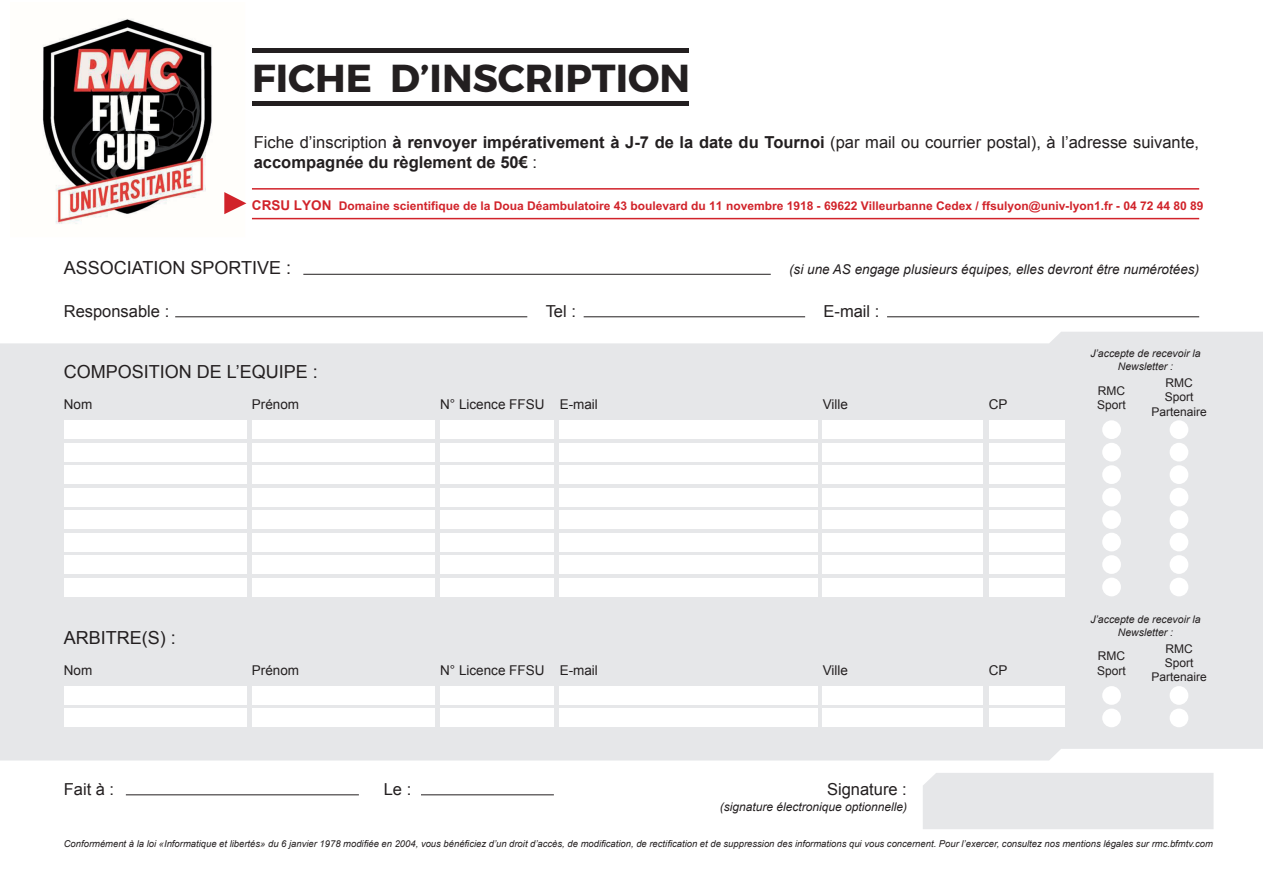
<style>
.page{position:relative;width:1263px;height:893px;background:#fff}
.page>*{position:absolute;margin:0;border:0;box-sizing:border-box;transform-origin:0 0}
.t1{font:700 39px "Montserrat";color:#231f20}
.t2{font:18px "Arial";color:#231f20}
.t3{font:700 16.5px/19.8px "Arial";color:#231f20}
.t4{font:16.5px "Arial";color:#231f20}
.t5{font:13.5px "Arial";color:#231f20}
.t6{font:italic 13.5px "Arial";color:#231f20}
.t7{font:700 12px "Arial";color:#d1232a}
.t8{font:12px/14.4px "Arial";color:#231f20}
.t9{font:italic 12px "Arial";color:#231f20}
.t10{font:italic 10.5px/12.6px "Arial";color:#231f20;text-align:center}
.t11{font:italic 9.45px "Arial";color:#231f20}
.s1{font-weight:400}
.s2{font-size:13.5px}
</style>
<div class="page">
<div style="left:0;top:332px;width:1263px;height:428px;background:#e6e7e9"></div>
<hr style="left:303px;top:274px;width:468px;height:1px;background:#231f20">
<hr style="left:175px;top:316px;width:352px;height:1px;background:#231f20">
<hr style="left:584px;top:316px;width:221px;height:1px;background:#231f20">
<hr style="left:887px;top:316px;width:312px;height:1px;background:#231f20">
<img style="left:42px;top:19px;width:183px;height:205px">
<hr style="left:252px;top:48px;width:437px;height:4px;background:#231f20">
<div style="left:252px;top:101px;width:437px;height:5px;background:#231f20"></div>
<svg style="left:224px;top:192px;width:22px;height:22px"></svg>
<hr style="left:252px;top:188px;width:947px;height:2px;background:#d1232a">
<hr style="left:252px;top:218px;width:947px;height:1px;background:#d1232a">
<div style="left:64px;top:420px;width:183px;height:19px;background:#fff"></div>
<div style="left:64px;top:443px;width:183px;height:18px;background:#fff"></div>
<div style="left:64px;top:465px;width:183px;height:19px;background:#fff"></div>
<div style="left:64px;top:488px;width:183px;height:18px;background:#fff"></div>
<div style="left:64px;top:510px;width:183px;height:19px;background:#fff"></div>
<div style="left:64px;top:533px;width:183px;height:18px;background:#fff"></div>
<div style="left:64px;top:555px;width:183px;height:19px;background:#fff"></div>
<div style="left:64px;top:578px;width:183px;height:18px;background:#fff"></div>
<div style="left:252px;top:420px;width:183px;height:19px;background:#fff"></div>
<div style="left:252px;top:443px;width:183px;height:18px;background:#fff"></div>
<div style="left:252px;top:465px;width:183px;height:19px;background:#fff"></div>
<div style="left:252px;top:488px;width:183px;height:18px;background:#fff"></div>
<div style="left:252px;top:510px;width:183px;height:19px;background:#fff"></div>
<div style="left:252px;top:533px;width:183px;height:18px;background:#fff"></div>
<div style="left:252px;top:555px;width:183px;height:19px;background:#fff"></div>
<div style="left:252px;top:578px;width:183px;height:18px;background:#fff"></div>
<div style="left:440px;top:420px;width:114px;height:19px;background:#fff"></div>
<div style="left:440px;top:443px;width:114px;height:18px;background:#fff"></div>
<div style="left:440px;top:465px;width:114px;height:19px;background:#fff"></div>
<div style="left:440px;top:488px;width:114px;height:18px;background:#fff"></div>
<div style="left:440px;top:510px;width:114px;height:19px;background:#fff"></div>
<div style="left:440px;top:533px;width:114px;height:18px;background:#fff"></div>
<div style="left:440px;top:555px;width:114px;height:19px;background:#fff"></div>
<div style="left:440px;top:578px;width:114px;height:18px;background:#fff"></div>
<div style="left:559px;top:420px;width:258px;height:19px;background:#fff"></div>
<div style="left:559px;top:443px;width:258px;height:18px;background:#fff"></div>
<div style="left:559px;top:465px;width:258px;height:19px;background:#fff"></div>
<div style="left:559px;top:488px;width:258px;height:18px;background:#fff"></div>
<div style="left:559px;top:510px;width:258px;height:19px;background:#fff"></div>
<div style="left:559px;top:533px;width:258px;height:18px;background:#fff"></div>
<div style="left:559px;top:555px;width:258px;height:19px;background:#fff"></div>
<div style="left:559px;top:578px;width:258px;height:18px;background:#fff"></div>
<div style="left:823px;top:420px;width:160px;height:19px;background:#fff"></div>
<div style="left:823px;top:443px;width:160px;height:18px;background:#fff"></div>
<div style="left:823px;top:465px;width:160px;height:19px;background:#fff"></div>
<div style="left:823px;top:488px;width:160px;height:18px;background:#fff"></div>
<div style="left:823px;top:510px;width:160px;height:19px;background:#fff"></div>
<div style="left:823px;top:533px;width:160px;height:18px;background:#fff"></div>
<div style="left:823px;top:555px;width:160px;height:19px;background:#fff"></div>
<div style="left:823px;top:578px;width:160px;height:18px;background:#fff"></div>
<div style="left:989px;top:420px;width:75px;height:19px;background:#fff"></div>
<div style="left:989px;top:443px;width:75px;height:18px;background:#fff"></div>
<div style="left:989px;top:465px;width:75px;height:19px;background:#fff"></div>
<div style="left:989px;top:488px;width:75px;height:18px;background:#fff"></div>
<div style="left:989px;top:510px;width:75px;height:19px;background:#fff"></div>
<div style="left:989px;top:533px;width:75px;height:18px;background:#fff"></div>
<div style="left:989px;top:555px;width:75px;height:19px;background:#fff"></div>
<div style="left:989px;top:578px;width:75px;height:18px;background:#fff"></div>
<div style="left:1102px;top:420px;width:19px;height:19px;background:#fff;border-radius:50%"></div>
<div style="left:1102px;top:443px;width:19px;height:18px;background:#fff;border-radius:50%"></div>
<div style="left:1102px;top:465px;width:19px;height:19px;background:#fff;border-radius:50%"></div>
<div style="left:1102px;top:488px;width:19px;height:18px;background:#fff;border-radius:50%"></div>
<div style="left:1102px;top:510px;width:19px;height:19px;background:#fff;border-radius:50%"></div>
<div style="left:1102px;top:533px;width:19px;height:18px;background:#fff;border-radius:50%"></div>
<div style="left:1102px;top:555px;width:19px;height:19px;background:#fff;border-radius:50%"></div>
<div style="left:1102px;top:578px;width:19px;height:18px;background:#fff;border-radius:50%"></div>
<div style="left:1169px;top:420px;width:19px;height:19px;background:#fff;border-radius:50%"></div>
<div style="left:1169px;top:443px;width:19px;height:18px;background:#fff;border-radius:50%"></div>
<div style="left:1169px;top:465px;width:19px;height:19px;background:#fff;border-radius:50%"></div>
<div style="left:1169px;top:488px;width:19px;height:18px;background:#fff;border-radius:50%"></div>
<div style="left:1169px;top:510px;width:19px;height:19px;background:#fff;border-radius:50%"></div>
<div style="left:1169px;top:533px;width:19px;height:18px;background:#fff;border-radius:50%"></div>
<div style="left:1169px;top:555px;width:19px;height:19px;background:#fff;border-radius:50%"></div>
<div style="left:1169px;top:578px;width:19px;height:18px;background:#fff;border-radius:50%"></div>
<div style="left:64px;top:686px;width:183px;height:19px;background:#fff"></div>
<div style="left:64px;top:709px;width:183px;height:18px;background:#fff"></div>
<div style="left:252px;top:686px;width:183px;height:19px;background:#fff"></div>
<div style="left:252px;top:709px;width:183px;height:18px;background:#fff"></div>
<div style="left:440px;top:686px;width:114px;height:19px;background:#fff"></div>
<div style="left:440px;top:709px;width:114px;height:18px;background:#fff"></div>
<div style="left:559px;top:686px;width:258px;height:19px;background:#fff"></div>
<div style="left:559px;top:709px;width:258px;height:18px;background:#fff"></div>
<div style="left:823px;top:686px;width:160px;height:19px;background:#fff"></div>
<div style="left:823px;top:709px;width:160px;height:18px;background:#fff"></div>
<div style="left:989px;top:686px;width:75px;height:19px;background:#fff"></div>
<div style="left:989px;top:709px;width:75px;height:18px;background:#fff"></div>
<div style="left:1102px;top:686px;width:19px;height:19px;background:#fff;border-radius:50%"></div>
<div style="left:1102px;top:709px;width:19px;height:18px;background:#fff;border-radius:50%"></div>
<div style="left:1169px;top:686px;width:19px;height:19px;background:#fff;border-radius:50%"></div>
<div style="left:1169px;top:709px;width:19px;height:18px;background:#fff;border-radius:50%"></div>
<hr style="left:126px;top:794px;width:233px;height:1px;background:#231f20">
<hr style="left:421px;top:794px;width:133px;height:1px;background:#231f20">
<div style="left:923px;top:773px;width:290px;height:56px;background:#e6e7e9"></div>
<h1 class="t1" style="left:252px;top:54px;width:439px">FICHE D’INSCRIPTION</h1>
<h3 class="t3" style="left:254px;top:133px;width:947px"><span class="s1">Fiche d’inscription</span> à renvoyer impérativement à J-7 de la date du Tournoi <span class="s1">(par mail ou courrier postal), à l’adresse suivante, </span>accompagnée du règlement de 50€ <span class="s1">:</span></h3>
<p class="t7" style="left:252px;top:198px;width:953px"><span class="s2">CRSU LYON</span> Domaine scientifique de la Doua Déambulatoire 43 boulevard du 11 novembre 1918 - 69622 Villeurbanne Cedex / ffsulyon@univ-lyon1.fr - 04 72 44 80 89</p>
<h2 class="t2" style="left:64px;top:256px;width:229px">ASSOCIATION SPORTIVE :</h2>
<h3 class="t6" style="left:789px;top:261px;width:411px">(si une AS engage plusieurs équipes, elles devront être numérotées)</h3>
<h3 class="t4" style="left:64px;top:300px;width:107px">Responsable :</h3>
<h3 class="t4" style="left:546px;top:300px;width:32px">Tel :</h3>
<h3 class="t4" style="left:823px;top:300px;width:57px">E-mail :</h3>
<h2 class="t2" style="left:64px;top:360px;width:256px">COMPOSITION DE L’EQUIPE :</h2>
<h3 class="t5" style="left:64px;top:395px;width:30px">Nom</h3>
<h3 class="t5" style="left:252px;top:395px;width:49px">Prénom</h3>
<h3 class="t5" style="left:440px;top:395px;width:159px">N° Licence FFSU E-mail</h3>
<h3 class="t5" style="left:823px;top:395px;width:27px">Ville</h3>
<h3 class="t5" style="left:989px;top:395px;width:20px">CP</h3>
<h2 class="t2" style="left:64px;top:626px;width:114px">ARBITRE(S) :</h2>
<h3 class="t5" style="left:64px;top:661px;width:30px">Nom</h3>
<h3 class="t5" style="left:252px;top:661px;width:49px">Prénom</h3>
<h3 class="t5" style="left:440px;top:661px;width:159px">N° Licence FFSU E-mail</h3>
<h3 class="t5" style="left:823px;top:661px;width:27px">Ville</h3>
<h3 class="t5" style="left:989px;top:661px;width:20px">CP</h3>
<h3 class="t4" style="left:64px;top:778px;width:52px">Fait à :</h3>
<h3 class="t4" style="left:384px;top:778px;width:29px">Le :</h3>
<h3 class="t4" style="left:827px;top:778px;width:81px">Signature :</h3>
<p class="t9" style="left:720px;top:799px;width:189px">(signature électronique optionnelle)</p>
<p class="t10" style="left:1090px;top:347px;width:112px">J’accepte de recevoir la<br>Newsletter :</p>
<p class="t8" style="left:1097px;top:383px;width:30px">RMC<br>Sport</p>
<p class="t8" style="left:1151px;top:376px;width:57px;text-align:center">RMC<br>Sport<br>Partenaire</p>
<p class="t10" style="left:1090px;top:613px;width:112px">J’accepte de recevoir la<br>Newsletter :</p>
<p class="t8" style="left:1097px;top:649px;width:30px">RMC<br>Sport</p>
<p class="t8" style="left:1151px;top:641px;width:57px;text-align:center">RMC<br>Sport<br>Partenaire</p>
<p class="t11" style="left:64px;top:837px;width:1151px">Conformément à la loi «Informatique et libertés» du 6 janvier 1978 modifiée en 2004, vous bénéficiez d’un droit d’accès, de modification, de rectification et de suppression des informations qui vous concernent. Pour l’exercer, consultez nos mentions légales sur rmc.bfmtv.com</p>
</div>
